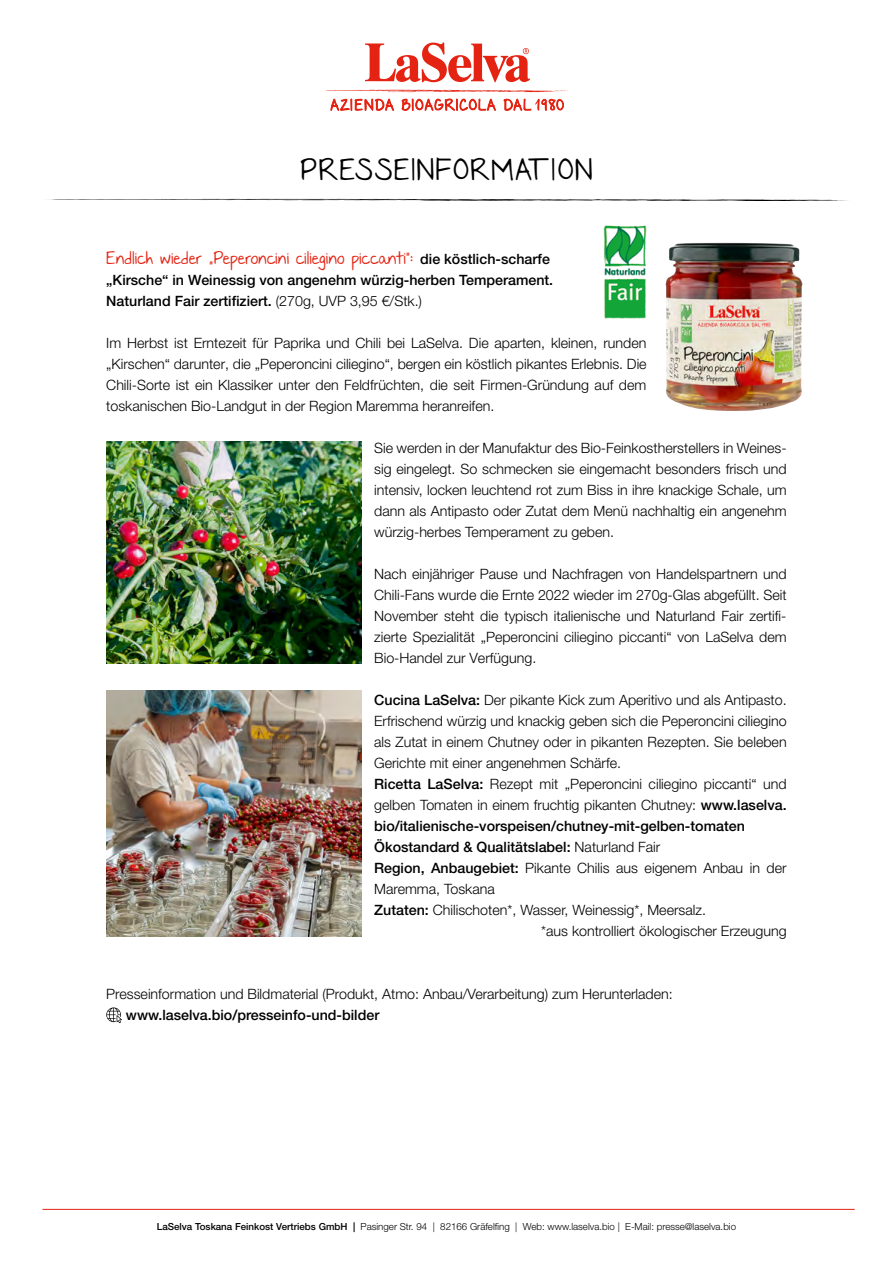
<style>
.page{position:relative;width:893px;height:1263px;background:#fff}
.page>*{position:absolute;margin:0;border:0;box-sizing:border-box;transform-origin:0 0}
.t1{font:24px "Nothing You Could Say";letter-spacing:.065em;color:#000}
.t2{font:300 14.25px/21px "Helvetica Neue LT Std";color:#000;text-align:justify}
.t3{font:500 14.25px/21px "Helvetica Neue LT Std";color:#000}
.t4{font:14.25px "Nothing You Could Say";letter-spacing:.01em;color:#e42313}
.t5{font:300 9.75px "Helvetica Neue LT Std";color:#000}
.s1{font-family:"Helvetica Neue LT Std";font-weight:500;color:#000}
.s2{font-weight:300}
.s3{font-weight:500}
</style>
<div class="page">
<svg style="left:48px;top:199px;width:800px;height:2px"></svg>
<svg style="left:325px;top:43px;width:244px;height:68px"></svg>
<hr style="left:43px;top:1209px;width:812px;height:1px;background:#e42313">
<svg style="left:106px;top:1007px;width:16px;height:16px"></svg>
<img style="left:106px;top:442px;width:255px;height:221px">
<img style="left:106px;top:690px;width:255px;height:246px">
<img style="left:665px;top:243px;width:137px;height:168px">
<img style="left:603px;top:225px;width:44px;height:94px">
<h1 class="t1" style="left:300px;top:151px;width:294px">PRESSEINFORMATION</h1>
<p class="t4" style="left:106px;top:247px;width:445px">Endlich wieder „Peperoncini ciliegino piccanti“: <span class="s1">die köstlich-scharfe</span></p>
<p class="t3" style="left:106px;top:269px;width:448px">„Kirsche“ in Weinessig von angenehm würzig-herben Temperament.<br>Naturland Fair zertifiziert. <span class="s2">(270g, UVP 3,95 €/Stk.)</span></p>
<p class="t2" style="left:106px;top:332px;width:542px">Im Herbst ist Erntezeit für Paprika und Chili bei LaSelva. Die aparten, kleinen, runden „Kirschen“ darunter, die „Peperoncini ciliegino“, bergen ein köstlich pikantes Erlebnis. Die Chili-Sorte ist ein Klassiker unter den Feldfrüchten, die seit Firmen-Gründung auf dem toskanischen Bio-Landgut in der Region Maremma heranreifen.</p>
<p class="t2" style="left:374px;top:437px;width:414px">Sie werden in der Manufaktur des Bio-Feinkostherstellers in Weines&shy;sig eingelegt. So schmecken sie eingemacht besonders frisch und intensiv, locken leuchtend rot zum Biss in ihre knackige Schale, um dann als Antipasto oder Zutat dem Menü nachhaltig ein angenehm würzig-herbes Temperament zu geben.</p>
<p class="t2" style="left:374px;top:563px;width:414px">Nach einjähriger Pause und Nachfragen von Handelspartnern und Chili-Fans wurde die Ernte 2022 wieder im 270g-Glas abgefüllt. Seit November steht die typisch italienische und Naturland Fair zertifi&shy;zierte Spezialität „Peperoncini ciliegino piccanti“ von LaSelva dem Bio-Handel zur Verfügung.</p>
<p class="t2" style="left:374px;top:689px;width:414px"><span class="s3">Cucina LaSelva:</span> Der pikante Kick zum Aperitivo und als Antipasto.</p>
<p class="t2" style="left:374px;top:710px;width:414px">Erfrischend würzig und knackig geben sich die Peperoncini ciliegino</p>
<p class="t2" style="left:374px;top:731px;width:414px">als Zutat in einem Chutney oder in pikanten Rezepten. Sie beleben</p>
<p class="t2" style="left:374px;top:752px;width:248px">Gerichte mit einer angenehmen Schärfe.</p>
<p class="t2" style="left:374px;top:773px;width:414px"><span class="s3">Ricetta LaSelva:</span> Rezept mit „Peperoncini ciliegino piccanti“ und</p>
<p class="t2" style="left:374px;top:794px;width:414px">gelben Tomaten in einem fruchtig pikanten Chutney: <span class="s3">www.laselva.</span></p>
<p class="t3" style="left:374px;top:815px;width:372px">bio/italienische-vorspeisen/chutney-mit-gelben-tomaten</p>
<p class="t3" style="left:374px;top:836px;width:288px">Ökostandard &amp; Qualitätslabel: <span class="s2">Naturland Fair</span></p>
<p class="t2" style="left:374px;top:857px;width:414px"><span class="s3">Region, Anbaugebiet:</span> Pikante Chilis aus eigenem Anbau in der</p>
<p class="t2" style="left:374px;top:878px;width:122px">Maremma, Toskana</p>
<p class="t2" style="left:374px;top:899px;width:333px"><span class="s3">Zutaten:</span> Chilischoten*, Wasser, Weinessig*, Meersalz.</p>
<p class="t2" style="left:541px;top:920px;width:247px">*aus kontrolliert ökologischer Erzeugung</p>
<p class="t2" style="left:106px;top:983px;width:568px">Presseinformation und Bildmaterial (Produkt, Atmo: Anbau/Verarbeitung) zum Herunterladen:</p>
<p class="t3" style="left:126px;top:1004px;width:255px">www.laselva.bio/presseinfo-und-bilder</p>
<p class="t5" style="left:157px;top:1221px;width:581px"><span class="s3">LaSelva Toskana Feinkost Vertriebs GmbH |</span> Pasinger Str. 94 | 82166 Gräfelfing | Web: www.laselva.bio | E-Mail: presse@laselva.bio</p>
</div>
